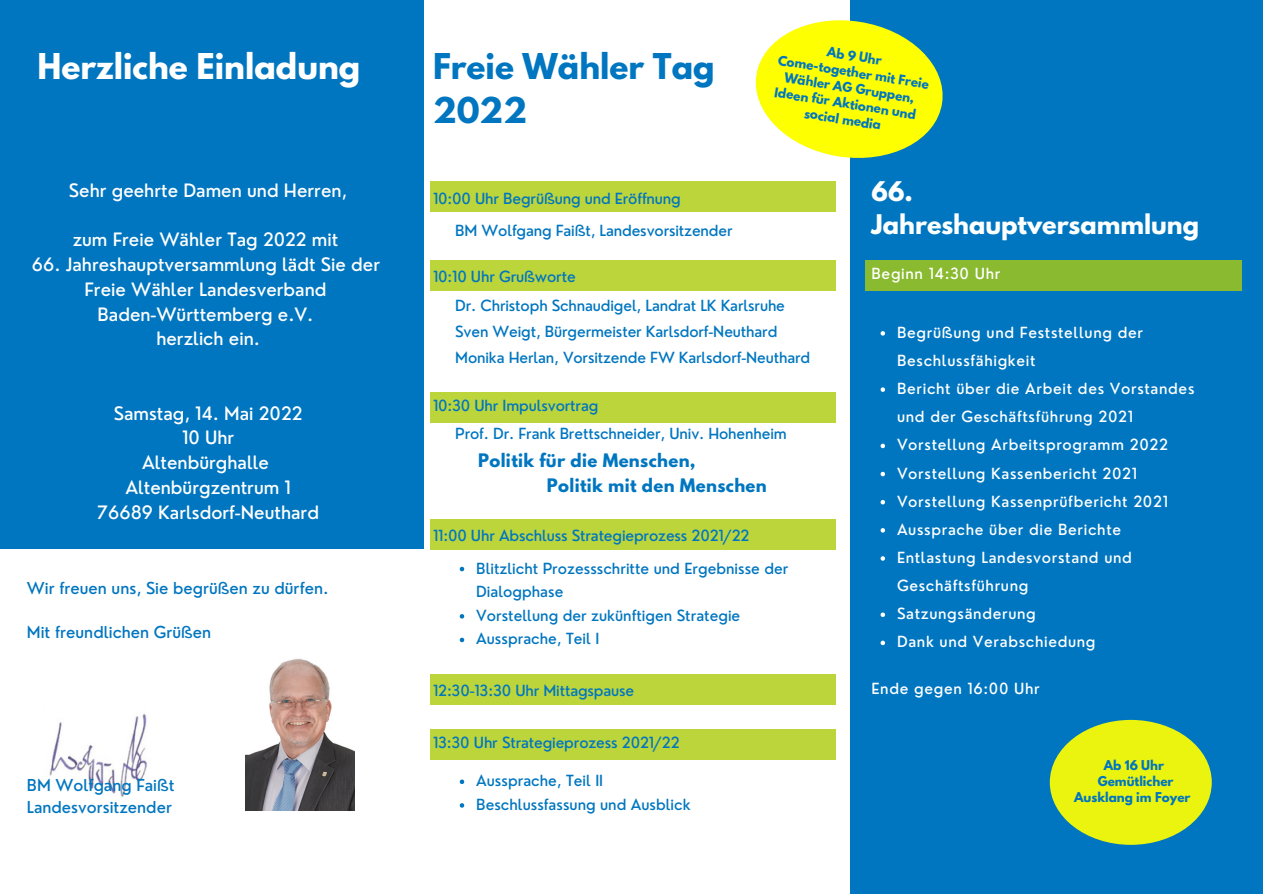
<style>
.page{position:relative;width:1263px;height:894px;background:#fff}
.page>*{position:absolute;margin:0;border:0;box-sizing:border-box;transform-origin:0 0}
.t1{font:700 31.5px/43.8px "League Spartan";color:#0076c0}
.t2{font:700 31.5px "League Spartan";color:#fff}
.t3{font:700 24px "League Spartan";color:#feffff}
.t4{font:500 18px/24.8px "Nourd";color:#fff;text-align:center}
.t5{font:700 16.5px "League Spartan";letter-spacing:.02em;color:#0076c0}
.t6{font:500 16.05px "Nourd";color:#0076c0}
.t7{font:500 15px/23.5px "Nourd";letter-spacing:-.01em;color:#0076c0}
.t8{font:500 15px/28px "Nourd";letter-spacing:.045em;color:#fff}
.t9{font:700 12px/16px "League Spartan";color:#0076c0;text-align:center}
</style>
<div class="page">
<div style="left:0;top:0;width:1263px;height:893px;background:#0076c0"></div>
<div style="left:424px;top:0;width:425px;height:893px;background:#fff"></div>
<div style="left:1050px;top:719px;width:162px;height:125px;background:#ebf40e;border-radius:50%"></div>
<div style="left:0;top:549px;width:425px;height:344px;background:#fff"></div>
<img style="left:49px;top:714px;width:98px;height:83px">
<img style="left:245px;top:659px;width:109px;height:150px">
<svg style="left:755px;top:8px;width:188px;height:163px"></svg>
<div style="left:430px;top:181px;width:406px;height:30px;background:#bcd53b"></div>
<div style="left:430px;top:260px;width:406px;height:31px;background:#bcd53b"></div>
<div style="left:430px;top:392px;width:406px;height:30px;background:#bcd53b"></div>
<div style="left:430px;top:518px;width:406px;height:31px;background:#bcd53b"></div>
<div style="left:430px;top:674px;width:406px;height:30px;background:#bcd53b"></div>
<div style="left:430px;top:729px;width:406px;height:30px;background:#bcd53b"></div>
<div style="left:865px;top:260px;width:377px;height:31px;background:#89ba2f"></div>
<svg style="left:880px;top:331px;width:5px;height:4px"></svg>
<svg style="left:880px;top:387px;width:5px;height:5px"></svg>
<svg style="left:880px;top:443px;width:5px;height:5px"></svg>
<svg style="left:880px;top:471px;width:5px;height:5px"></svg>
<svg style="left:880px;top:500px;width:5px;height:4px"></svg>
<svg style="left:880px;top:528px;width:5px;height:4px"></svg>
<svg style="left:880px;top:556px;width:5px;height:4px"></svg>
<svg style="left:880px;top:612px;width:5px;height:4px"></svg>
<svg style="left:880px;top:640px;width:5px;height:5px"></svg>
<svg style="left:460px;top:566px;width:4px;height:5px"></svg>
<svg style="left:460px;top:614px;width:4px;height:4px"></svg>
<svg style="left:460px;top:637px;width:4px;height:5px"></svg>
<svg style="left:460px;top:779px;width:4px;height:4px"></svg>
<svg style="left:460px;top:803px;width:4px;height:4px"></svg>
<p class="t9" style="left:828px;top:45px;width:57px;rotate:9deg">Ab 9 Uhr</p>
<p class="t9" style="left:778px;top:70px;width:144px;rotate:9deg">Wähler AG Gruppen,<br>Ideen für Aktionen und</p>
<p class="t2" style="left:37px;top:51px;width:325px">Herzliche Einladung</p>
<p class="t9" style="left:779px;top:54px;width:154px;rotate:9deg">Come-together mit Freie</p>
<p class="t1" style="left:433px;top:48px;width:283px">Freie Wähler Tag<br>2022</p>
<p class="t9" style="left:805px;top:106px;width:79px;rotate:9deg">social media</p>
<p class="t4" style="left:69px;top:178px;width:280px">Sehr geehrte Damen und Herren,</p>
<p class="t4" style="left:73px;top:227px;width:267px">zum Freie Wähler Tag 2022 mit</p>
<p class="t4" style="left:32px;top:252px;width:350px">66. Jahreshauptversammlung lädt Sie der<br>Freie Wähler Landesverband</p>
<p class="t4" style="left:98px;top:301px;width:217px">Baden-Württemberg e.V.</p>
<p class="t4" style="left:156px;top:326px;width:105px">herzlich ein.</p>
<p class="t4" style="left:114px;top:400px;width:190px">Samstag, 14. Mai 2022</p>
<p class="t4" style="left:182px;top:425px;width:54px">10 Uhr</p>
<p class="t4" style="left:142px;top:450px;width:128px">Altenbürghalle</p>
<p class="t4" style="left:125px;top:474px;width:167px">Altenbürgzentrum 1</p>
<p class="t4" style="left:97px;top:499px;width:223px">76689 Karlsdorf-Neuthard</p>
<p class="t6" style="left:27px;top:577px;width:303px">Wir freuen uns, Sie begrüßen zu dürfen.</p>
<p class="t6" style="left:27px;top:621px;width:186px">Mit freundlichen Grüßen</p>
<p class="t6" style="left:27px;top:774px;width:149px">BM Wolfgang Faißt</p>
<p class="t6" style="left:27px;top:796px;width:147px">Landesvorsitzender</p>
<p class="t7" style="left:433px;top:187px;width:249px">10:00 Uhr Begrüßung und Eröffnung</p>
<p class="t3" style="left:871px;top:179px;width:43px">66.</p>
<p class="t7" style="left:455px;top:219px;width:279px">BM Wolfgang Faißt, Landesvorsitzender</p>
<p class="t3" style="left:871px;top:212px;width:329px">Jahreshauptversammlung</p>
<p class="t7" style="left:433px;top:264px;width:144px">10:10 Uhr Grußworte</p>
<p class="t7" style="left:455px;top:293px;width:331px">Dr. Christoph Schnaudigel, Landrat LK Karlsruhe</p>
<p class="t7" style="left:455px;top:319px;width:324px">Sven Weigt, Bürgermeister Karlsdorf-Neuthard</p>
<p class="t7" style="left:455px;top:345px;width:357px">Monika Herlan, Vorsitzende FW Karlsdorf-Neuthard</p>
<p class="t7" style="left:433px;top:394px;width:167px">10:30 Uhr Impulsvortrag</p>
<p class="t7" style="left:455px;top:421px;width:333px">Prof. Dr. Frank Brettschneider, Univ. Hohenheim</p>
<p class="t5" style="left:478px;top:452px;width:219px">Politik für die Menschen,</p>
<p class="t5" style="left:547px;top:477px;width:221px">Politik mit den Menschen</p>
<p class="t7" style="left:433px;top:523px;width:318px">11:00 Uhr Abschluss Strategieprozess 2021/22</p>
<p class="t7" style="left:476px;top:556px;width:314px">Blitzlicht Prozessschritte und Ergebnisse der<br>Dialogphase</p>
<p class="t7" style="left:476px;top:603px;width:266px">Vorstellung der zukünftigen Strategie</p>
<p class="t7" style="left:476px;top:627px;width:125px">Aussprache, Teil I</p>
<p class="t7" style="left:433px;top:678px;width:203px">12:30-13:30 Uhr Mittagspause</p>
<p class="t7" style="left:433px;top:730px;width:248px">13:30 Uhr Strategieprozess 2021/22</p>
<p class="t7" style="left:476px;top:768px;width:129px">Aussprache, Teil II</p>
<p class="t7" style="left:476px;top:792px;width:216px">Beschlussfassung und Ausblick</p>
<p class="t8" style="left:871px;top:259px;width:130px">Beginn 14:30 Uhr</p>
<p class="t8" style="left:897px;top:318px;width:248px">Begrüßung und Feststellung der<br>Beschlussfähigkeit</p>
<p class="t8" style="left:897px;top:374px;width:299px">Bericht über die Arbeit des Vorstandes und der Geschäftsführung 2021</p>
<p class="t8" style="left:897px;top:430px;width:273px">Vorstellung Arbeitsprogramm 2022</p>
<p class="t8" style="left:897px;top:459px;width:242px">Vorstellung Kassenbericht 2021</p>
<p class="t8" style="left:897px;top:487px;width:272px">Vorstellung Kassenprüfbericht 2021</p>
<p class="t8" style="left:897px;top:515px;width:226px">Aussprache über die Berichte</p>
<p class="t8" style="left:897px;top:543px;width:236px">Entlastung Landesvorstand und<br>Geschäftsführung</p>
<p class="t8" style="left:897px;top:599px;width:140px">Satzungsänderung</p>
<p class="t8" style="left:897px;top:627px;width:200px">Dank und Verabschiedung</p>
<p class="t8" style="left:871px;top:673px;width:170px">Ende gegen 16:00 Uhr</p>
<p class="t9" style="left:1104px;top:758px;width:62px">Ab 16 Uhr</p>
<p class="t9" style="left:1098px;top:774px;width:77px">Gemütlicher</p>
<p class="t9" style="left:1074px;top:790px;width:118px">Ausklang im Foyer</p>
</div>
